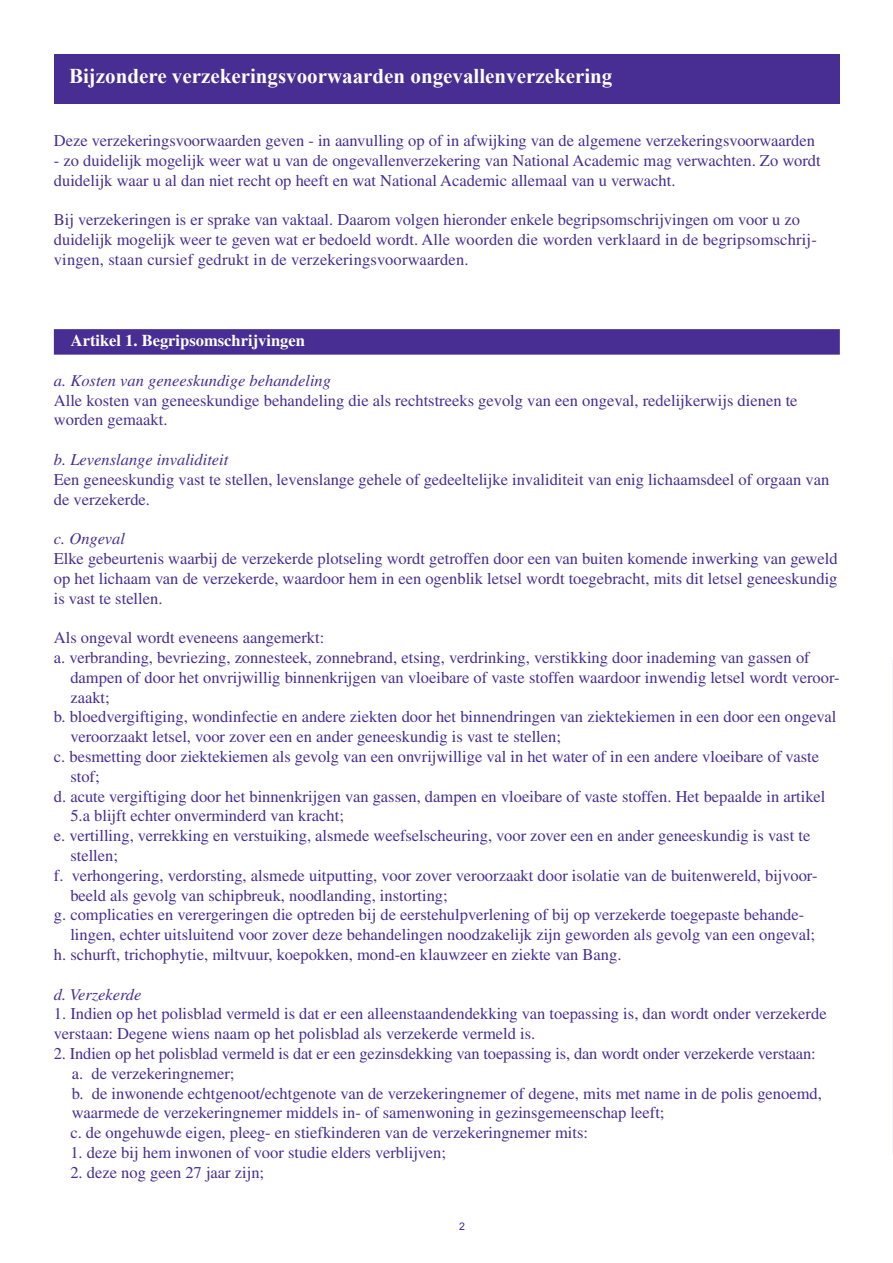
<style>
.page{position:relative;width:893px;height:1263px;background:#fff}
.page>*{position:absolute;margin:0;border:0;box-sizing:border-box;transform-origin:0 0}
.t1{font:700 21px "Times New Roman";color:#fff}
.t2{font:16.5px/19.8px "Times LT Std";color:#482e92}
.t3{font:italic 16.5px "Times LT Std";color:#482e92}
.Paragraph_Style_1{font:700 16.5px "Times LT Std";color:#fff}
</style>
<div class="page">
<div style="left:54px;top:329px;width:786px;height:26px;background:#482e92"></div>
<div style="left:54px;top:54px;width:786px;height:49px;background:#482e92"></div>
<hr style="left:892px;top:660px;width:1px;height:494px;background:#482e92">
<p class="t1" style="left:69px;top:62px;width:545px">Bijzondere verzekeringsvoorwaarden ongevallenverzekering</p>
<p class="t2" style="left:54px;top:130px;width:763px">Deze verzekeringsvoorwaarden geven - in aanvulling op of in afwijking van de algemene verzekeringsvoorwaarden</p>
<p class="t2" style="left:54px;top:150px;width:768px">- zo duidelijk mogelijk weer wat u van de ongevallenverzekering van National Academic mag verwachten. Zo wordt duidelijk waar u al dan niet recht op heeft en wat National Academic allemaal van u verwacht.</p>
<p class="t2" style="left:54px;top:210px;width:764px">Bij verzekeringen is er sprake van vaktaal. Daarom volgen hieronder enkele begripsomschrijvingen om voor u zo duidelijk mogelijk weer te geven wat er bedoeld wordt. Alle woorden die worden verklaard in de begripsomschrij&shy;vingen, staan cursief gedrukt in de verzekeringsvoorwaarden.</p>
<p class="Paragraph_Style_1" style="left:71px;top:331px;width:236px">Artikel 1. Begripsomschrijvingen</p>
<p class="t3" style="left:54px;top:371px;width:279px">a. Kosten van geneeskundige behandeling</p>
<p class="t2" style="left:54px;top:390px;width:745px">Alle kosten van geneeskundige behandeling die als rechtstreeks gevolg van een ongeval, redelijkerwijs dienen te worden gemaakt.</p>
<p class="t3" style="left:54px;top:450px;width:176px">b. Levenslange invaliditeit</p>
<p class="t2" style="left:54px;top:469px;width:777px">Een geneeskundig vast te stellen, levenslange gehele of gedeeltelijke invaliditeit van enig lichaamsdeel of orgaan van de verzekerde.</p>
<p class="t3" style="left:54px;top:530px;width:73px">c. Ongeval</p>
<p class="t2" style="left:54px;top:548px;width:785px;text-align:justify">Elke gebeurtenis waarbij de verzekerde plotseling wordt getroffen door een van buiten komende inwerking van geweld op het lichaam van de verzekerde, waardoor hem in een ogenblik letsel wordt toegebracht, mits dit letsel geneeskundig is vast te stellen.</p>
<p class="t2" style="left:54px;top:628px;width:272px">Als ongeval wordt eveneens aangemerkt:</p>
<p class="t2" style="left:70px;top:647px;width:771px;text-indent:-16px">a. verbranding, bevriezing, zonnesteek, zonnebrand, etsing, verdrinking, verstikking door inademing van gassen of dampen of door het onvrijwillig binnenkrijgen van vloeibare of vaste stoffen waardoor inwendig letsel wordt veroor&shy;zaakt;</p>
<p class="t2" style="left:70px;top:707px;width:767px;text-indent:-16px">b. bloedvergiftiging, wondinfectie en andere ziekten door het binnendringen van ziektekiemen in een door een ongeval veroorzaakt letsel, voor zover een en ander geneeskundig is vast te stellen;</p>
<p class="t2" style="left:54px;top:746px;width:767px">c. besmetting door ziektekiemen als gevolg van een onvrijwillige val in het water of in een andere vloeibare of vaste</p>
<p class="t2" style="left:70px;top:766px;width:31px">stof;</p>
<p class="t2" style="left:54px;top:786px;width:773px">d. acute vergiftiging door het binnenkrijgen van gassen, dampen en vloeibare of vaste stoffen. Het bepaalde in artikel</p>
<p class="t2" style="left:70px;top:806px;width:275px">5.a blijft echter onverminderd van kracht;</p>
<p class="t2" style="left:70px;top:826px;width:741px;text-indent:-16px">e. vertilling, verrekking en verstuiking, alsmede weefselscheuring, voor zover een en ander geneeskundig is vast te stellen;</p>
<p class="t2" style="left:70px;top:865px;width:749px;text-indent:-16px">f. verhongering, verdorsting, alsmede uitputting, voor zover veroorzaakt door isolatie van de buitenwereld, bijvoor&shy;beeld als gevolg van schipbreuk, noodlanding, instorting;</p>
<p class="t2" style="left:70px;top:905px;width:746px;text-indent:-16px">g. complicaties en verergeringen die optreden bij de eerstehulpverlening of bij op verzekerde toegepaste behande&shy;lingen, echter uitsluitend voor zover deze behandelingen noodzakelijk zijn geworden als gevolg van een ongeval;</p>
<p class="t2" style="left:54px;top:944px;width:569px">h. schurft, trichophytie, miltvuur, koepokken, mond-en klauwzeer en ziekte van Bang.</p>
<p class="t3" style="left:54px;top:985px;width:89px">d. Verzekerde</p>
<p class="t2" style="left:54px;top:1004px;width:774px">1. Indien op het polisblad vermeld is dat er een alleenstaandendekking van toepassing is, dan wordt onder verzekerde verstaan: Degene wiens naam op het polisblad als verzekerde vermeld is.</p>
<p class="t2" style="left:54px;top:1043px;width:763px">2. Indien op het polisblad vermeld is dat er een gezinsdekking van toepassing is, dan wordt onder verzekerde verstaan:</p>
<p class="t2" style="left:72px;top:1063px;width:164px">a. de verzekeringnemer;</p>
<p class="t2" style="left:72px;top:1083px;width:752px">b. de inwonende echtgenoot/echtgenote van de verzekeringnemer of degene, mits met name in de polis genoemd, waarmede de verzekeringnemer middels in- of samenwoning in gezinsgemeenschap leeft;</p>
<p class="t2" style="left:70px;top:1123px;width:519px">c. de ongehuwde eigen, pleeg- en stiefkinderen van de verzekeringnemer mits:</p>
<p class="t2" style="left:70px;top:1142px;width:377px">1. deze bij hem inwonen of voor studie elders verblijven;</p>
<p class="t2" style="left:70px;top:1162px;width:195px">2. deze nog geen 27 jaar zijn;</p>
</div>
